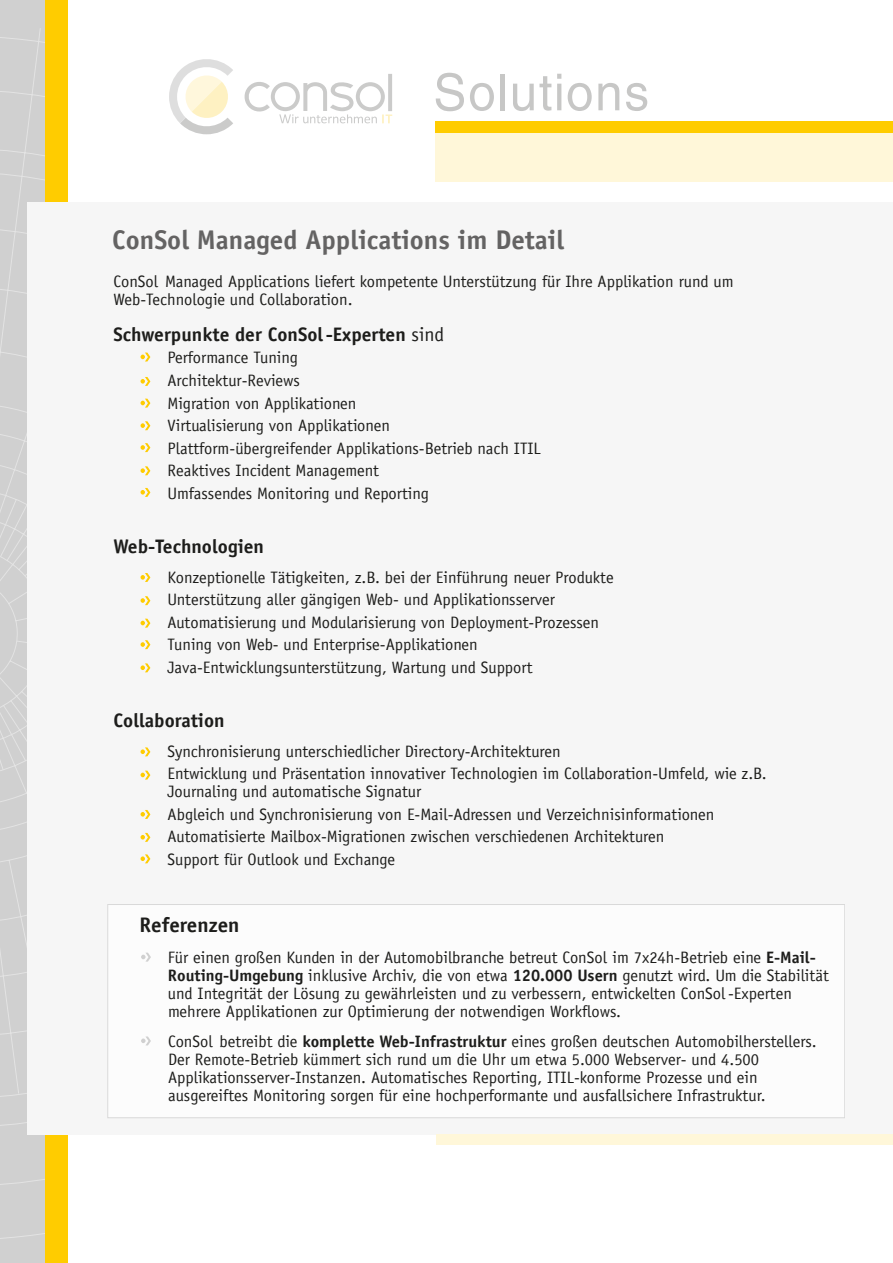
<style>
.page{position:relative;width:893px;height:1263px;background:#fff}
.page>*{position:absolute;margin:0;border:0;box-sizing:border-box;transform-origin:0 0}
.t1{font:700 27px "Officina Sans";color:#646363}
.t2{font:700 21px "Officina Sans";color:#1d1d1b}
.t3{font:700 19.5px "Officina Sans";color:#1d1d1b}
.t4{font:16.5px/22.5px "Officina Sans";color:#1d1d1b}
.s1{font-weight:400}
.s2{font-weight:700}
</style>
<div class="page">
<div style="left:0;top:18px;width:45px;height:1245px;background:#d0d0d0"></div>
<div style="left:45px;top:1134px;width:23px;height:129px;background:#fc0"></div>
<div style="left:28px;top:202px;width:865px;height:932px;background:#f6f6f6"></div>
<div style="left:437px;top:1134px;width:456px;height:11px;background:#fff7d9"></div>
<div style="left:45px;top:0;width:23px;height:202px;background:#fc0"></div>
<div style="left:436px;top:121px;width:457px;height:12px;background:#fc0"></div>
<div style="left:436px;top:133px;width:457px;height:48px;background:#fff7d9"></div>
<svg style="left:436px;top:73px;width:28px;height:38px"></svg>
<svg style="left:470px;top:83px;width:24px;height:28px"></svg>
<hr style="left:501px;top:74px;width:4px;height:36px;background:#c7c7c6">
<svg style="left:513px;top:76px;width:38px;height:35px"></svg>
<hr style="left:557px;top:84px;width:4px;height:26px;background:#c7c7c6">
<svg style="left:557px;top:74px;width:4px;height:5px"></svg>
<svg style="left:568px;top:83px;width:24px;height:28px"></svg>
<svg style="left:598px;top:83px;width:21px;height:27px"></svg>
<svg style="left:626px;top:83px;width:21px;height:28px"></svg>
<svg style="left:141px;top:353px;width:9px;height:8px"></svg>
<svg style="left:141px;top:377px;width:9px;height:9px"></svg>
<svg style="left:141px;top:399px;width:9px;height:9px"></svg>
<svg style="left:141px;top:421px;width:9px;height:9px"></svg>
<svg style="left:141px;top:443px;width:9px;height:9px"></svg>
<svg style="left:141px;top:466px;width:9px;height:9px"></svg>
<svg style="left:141px;top:488px;width:9px;height:9px"></svg>
<svg style="left:141px;top:573px;width:9px;height:9px"></svg>
<svg style="left:141px;top:596px;width:9px;height:9px"></svg>
<svg style="left:141px;top:619px;width:9px;height:9px"></svg>
<svg style="left:141px;top:747px;width:9px;height:9px"></svg>
<svg style="left:141px;top:771px;width:9px;height:8px"></svg>
<svg style="left:141px;top:810px;width:9px;height:9px"></svg>
<svg style="left:141px;top:833px;width:9px;height:9px"></svg>
<svg style="left:141px;top:854px;width:9px;height:9px"></svg>
<div style="left:108px;top:904px;width:737px;height:214px;background:#fff"></div>
<div style="left:108px;top:904px;width:737px;height:214px;border:1px solid #d0d0d0"></div>
<svg style="left:141px;top:640px;width:9px;height:9px"></svg>
<svg style="left:141px;top:663px;width:9px;height:9px"></svg>
<svg style="left:141px;top:953px;width:10px;height:8px"></svg>
<svg style="left:141px;top:1036px;width:10px;height:9px"></svg>
<hr style="left:388px;top:74px;width:4px;height:37px;background:#cbcbca">
<svg style="left:244px;top:82px;width:148px;height:41px"></svg>
<svg style="left:169px;top:59px;width:64px;height:75px"></svg>
<h1 class="t1" style="left:112px;top:223px;width:454px">ConSol Managed Applications im Detail</h1>
<p class="t4" style="left:113px;top:272px;width:622px;line-height:18px">ConSol Managed Applications liefert kompetente Unterstützung für Ihre Applikation rund um<br>Web-Technologie und Collaboration.</p>
<p class="t3" style="left:113px;top:322px;width:332px">Schwerpunkte der ConSol-Experten <span class="s1">sind</span></p>
<p class="t4" style="left:167px;top:347px;width:375px">Performance Tuning<br>Architektur-Reviews<br>Migration von Applikationen<br>Virtualisierung von Applikationen Plattform-übergreifender Applikations-Betrieb nach ITIL Reaktives Incident Management<br>Umfassendes Monitoring und Reporting</p>
<p class="t3" style="left:113px;top:534px;width:152px">Web-Technologien</p>
<p class="t4" style="left:167px;top:566px;width:448px">Konzeptionelle Tätigkeiten, z.B. bei der Einführung neuer Produkte Unterstützung aller gängigen Web- und Applikationsserver Automatisierung und Modularisierung von Deployment-Prozessen Tuning von Web- und Enterprise-Applikationen Java-Entwicklungsunterstützung, Wartung und Support</p>
<p class="t3" style="left:113px;top:708px;width:113px">Collaboration</p>
<p class="t4" style="left:167px;top:740px;width:601px">Synchronisierung unterschiedlicher Directory-Architekturen<br>Entwicklung und Präsentation innovativer Technologien im Collaboration-Umfeld, wie z.B.</p>
<p class="t4" style="left:167px;top:780px;width:548px">Journaling und automatische Signatur<br>Abgleich und Synchronisierung von E-Mail-Adressen und Verzeichnisinformationen Automatisierte Mailbox-Migrationen zwischen verschiedenen Architekturen Support für Outlook und Exchange</p>
<p class="t2" style="left:139px;top:912px;width:101px">Referenzen</p>
<p class="t4" style="left:168px;top:948px;width:662px;line-height:18px">Für einen großen Kunden in der Automobilbranche betreut ConSol im 7x24h-Betrieb eine <span class="s2">E-Mail-Routing-Umgebung</span> inklusive Archiv, die von etwa <span class="s2">120.000 Usern</span> genutzt wird. Um die Stabilität und Integrität der Lösung zu gewährleisten und zu verbessern, entwickelten ConSol -Experten mehrere Applikationen zur Optimierung der notwendigen Workflows.</p>
<p class="t4" style="left:168px;top:1032px;width:650px;line-height:18px">ConSol betreibt die <span class="s2">komplette Web-Infrastruktur</span> eines großen deutschen Automobilherstellers.<br>Der Remote-Betrieb kümmert sich rund um die Uhr um etwa 5.000 Webserver- und 4.500<br>Applikationsserver-Instanzen. Automatisches Reporting, ITIL-konforme Prozesse und ein ausgereiftes Monitoring sorgen für eine hochperformante und ausfallsichere Infrastruktur.</p>
</div>
